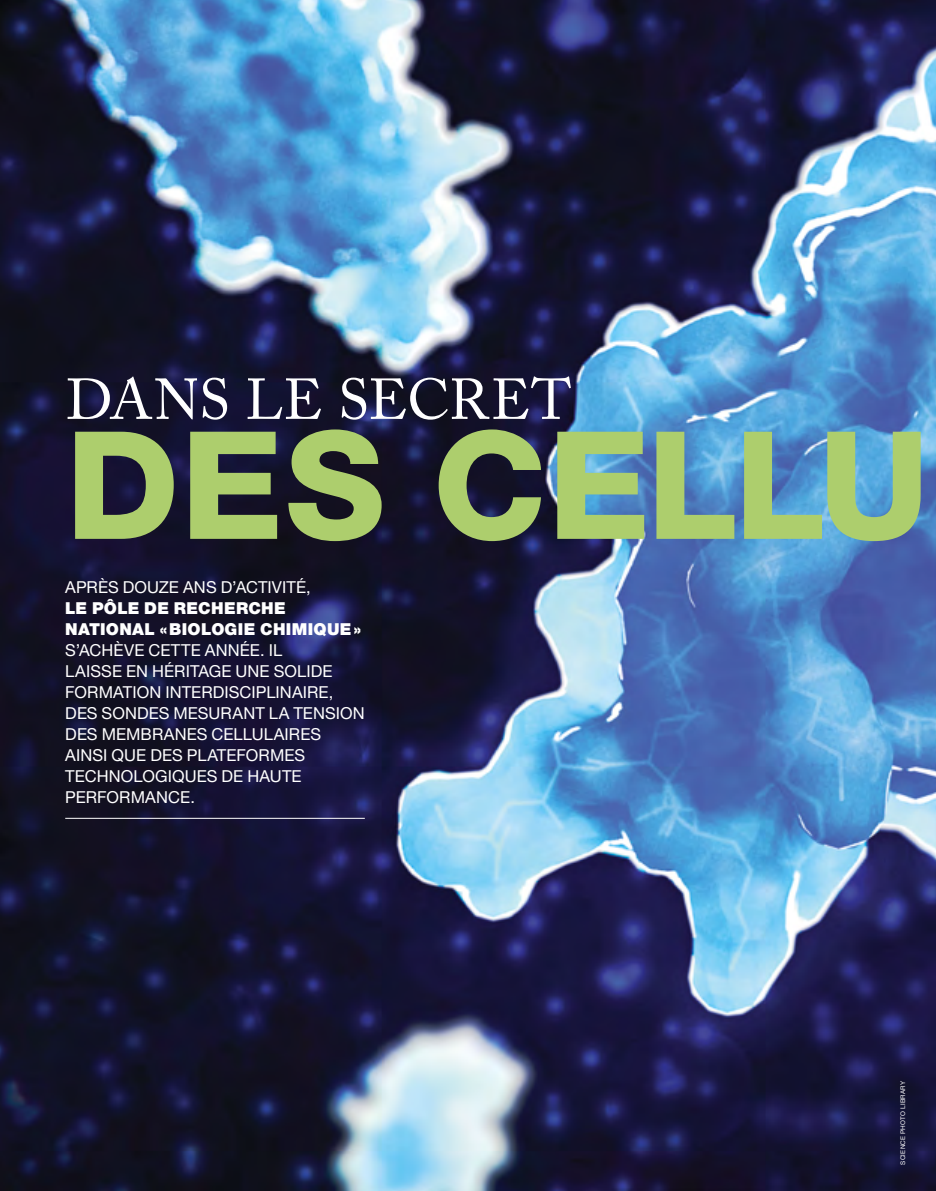
<style>
.page{position:relative;width:936px;height:1191px;background:#fff}
.page>*{position:absolute;margin:0;border:0;box-sizing:border-box;transform-origin:0 0}
.t1{font:800 150px "Helvetica Neue";letter-spacing:-.01em;color:#adce6d}
.t2{font:57px "Adobe Caslon Pro";letter-spacing:-.005em;color:#fff}
.t3{font:16.5px/21px "Helvetica Neue";letter-spacing:.005em;color:#fff}
.t4{font:900 16.5px/21px "Helvetica Neue";letter-spacing:.015em;color:#fff}
.t5{font:6.3px "Helvetica Neue";letter-spacing:.04em;color:#fff}
</style>
<div class="page">
<img style="left:0;top:0;width:935px;height:1191px">
<hr style="left:65px;top:818px;width:300px;height:1px;background:#fff">
<h2 class="t2" style="left:66px;top:366px;width:507px">DANS LE SECRET</h2>
<h1 class="t1" style="left:65px;top:396px;width:865px">DES CELLU</h1>
<p class="t3" style="left:65px;top:576px;width:247px">APRÈS DOUZE ANS D’ACTIVITÉ,</p>
<p class="t4" style="left:65px;top:597px;width:297px">LE PÔLE DE RECHERCHE<br>NATIONAL «BIOLOGIE CHIMIQUE»</p>
<p class="t3" style="left:65px;top:639px;width:301px">S’ACHÈVE CETTE ANNÉE. IL<br>LAISSE EN HÉRITAGE UNE SOLIDE<br>FORMATION INTERDISCIPLINAIRE,<br>DES SONDES MESURANT LA TENSION<br>DES MEMBRANES CELLULAIRES<br>AINSI QUE DES PLATEFORMES<br>TECHNOLOGIQUES DE HAUTE<br>PERFORMANCE.</p>
<p class="t5" style="left:898px;top:1164px;width:85px;rotate:-90deg">SCIENCE PHOTO LIBRARY</p>
</div>
